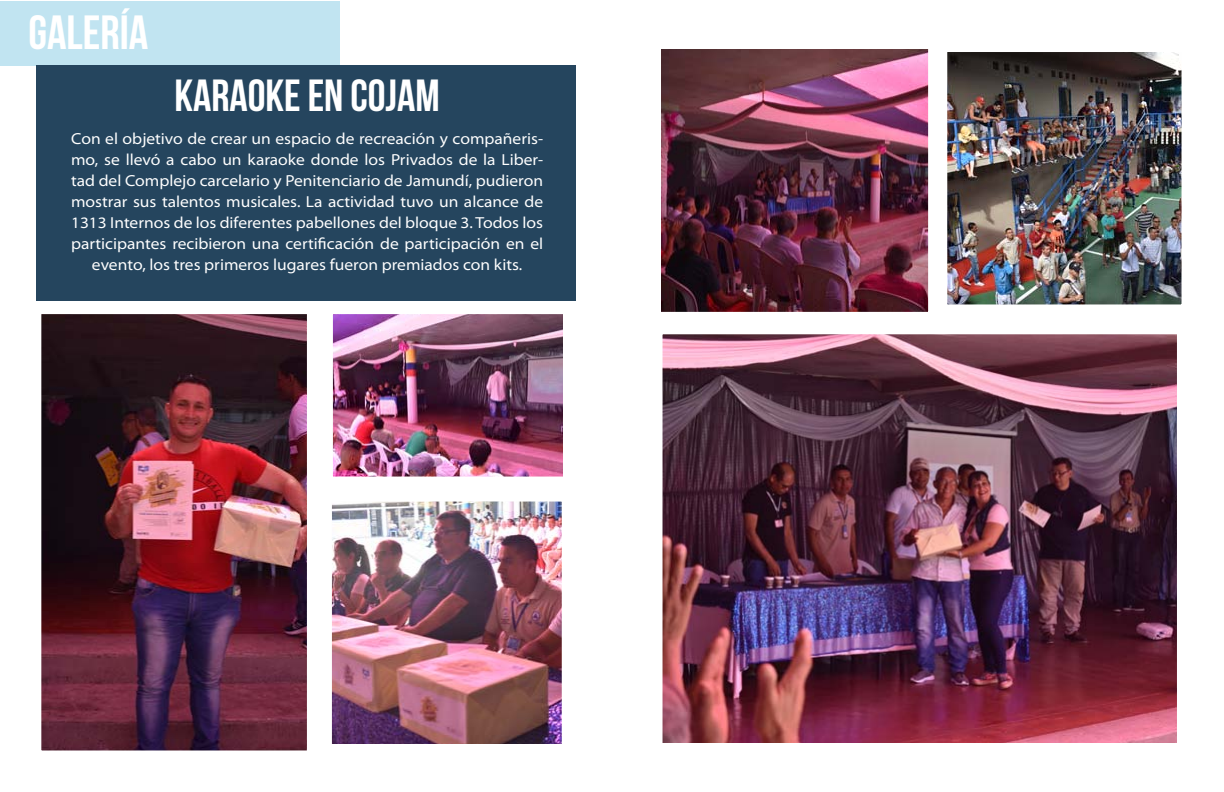
<style>
.page{position:relative;width:1224px;height:792px;background:#fff}
.page>*{position:absolute;margin:0;border:0;box-sizing:border-box;transform-origin:0 0}
.t1{font:700 48px "Bebas Neue";color:#fff}
.t2{font:700 45px "Bebas Neue";color:#fff}
.t3{font:semi-expanded 16px/21px "Myriad Pro";color:#fff;text-align:center}
</style>
<div class="page">
<div style="left:0;top:1px;width:339px;height:65px;background:#c1e4f1"></div>
<div style="left:36px;top:66px;width:540px;height:235px;background:#25455e"></div>
<img style="left:334px;top:315px;width:228px;height:161px">
<img style="left:333px;top:503px;width:228px;height:240px">
<img style="left:42px;top:315px;width:264px;height:434px">
<img style="left:662px;top:50px;width:265px;height:261px">
<img style="left:948px;top:53px;width:233px;height:250px">
<img style="left:664px;top:335px;width:512px;height:407px">
<h1 class="t1" style="left:28px;top:7px;width:122px">GALERÍA</h1>
<h2 class="t2" style="left:174px;top:71px;width:267px">KARAOKE EN COJAM</h2>
<p class="t3" style="left:71px;top:128px;width:474px">Con el objetivo de crear un espacio de recreación y compañeris&shy;mo, se llevó a cabo un karaoke donde los Privados de la Liber&shy;tad del Complejo carcelario y Penitenciario de Jamundí, pudieron mostrar sus talentos musicales. La actividad tuvo un alcance de 1313 Internos de los diferentes pabellones del bloque 3. Todos los participantes recibieron una certificación de participación en el evento, los tres primeros lugares fueron premiados con kits.</p>
</div>
